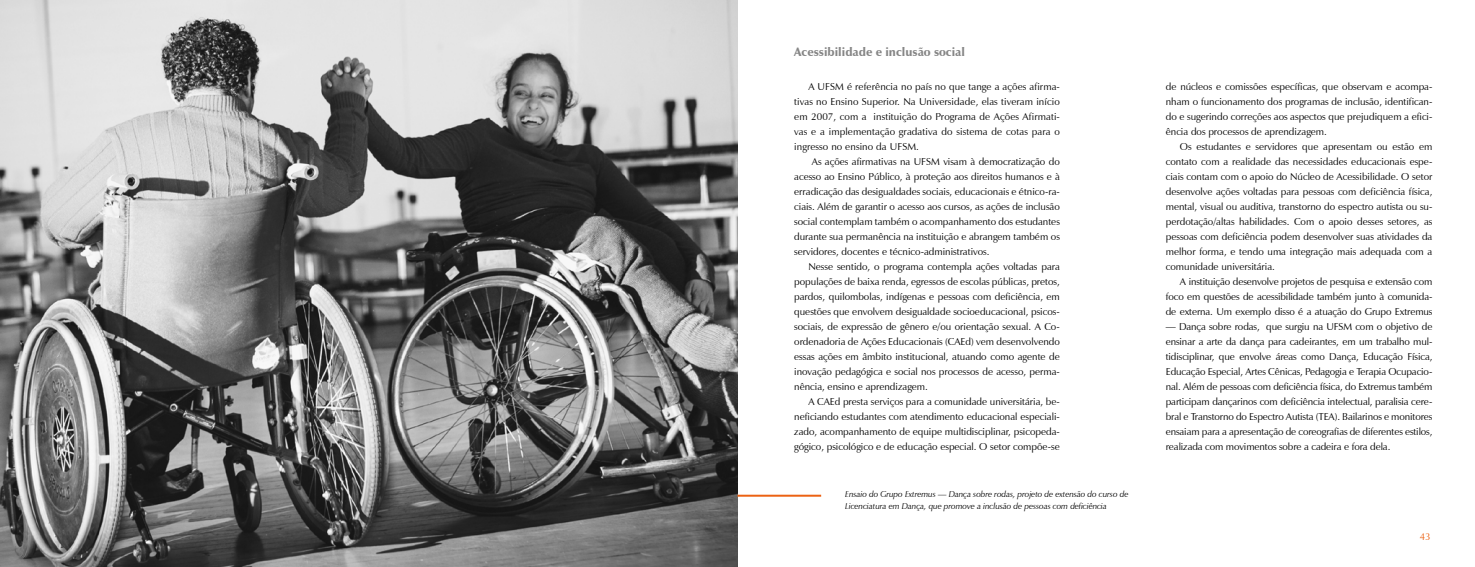
<style>
.page{position:relative;width:1475px;height:567px;background:#fff}
.page>*{position:absolute;margin:0;border:0;box-sizing:border-box;transform-origin:0 0}
.t1{font:900 12px "Zapf Humanist 601 BT";color:#868686}
.t2{font:10px/15px "Zapf Humanist 601 BT";color:#000;text-align:justify}
.t3{font:10px "Zapf Humanist 601 BT";color:#ec6213}
.t4{font:italic 8.5px/12px "Zapf Humanist 601 BT";letter-spacing:-.01em;color:#000}
</style>
<div class="page">
<img style="left:0;top:0;width:737px;height:567px">
<hr style="left:737px;top:495px;width:84px;height:2px;background:#ec6213">
<p class="t1" style="left:794px;top:44px;width:172px">Acessibilidade e inclusão social</p>
<p class="t2" style="left:794px;top:79px;width:267px;text-indent:14px">A UFSM é referência no país no que tange a ações afirma&shy;tivas no Ensino Superior. Na Universidade, elas tiveram início em 2007, com a instituição do Programa de Ações Afirmati&shy;vas e a implementação gradativa do sistema de cotas para o ingresso no ensino da UFSM.</p>
<p class="t2" style="left:794px;top:154px;width:267px;text-indent:18px">As ações afirmativas na UFSM visam à democratização do acesso ao Ensino Público, à proteção aos direitos humanos e à erradicação das desigualdades sociais, educacionais e étnico-ra&shy;ciais. Além de garantir o acesso aos cursos, as ações de inclusão social contemplam também o acompanhamento dos estudantes durante sua permanência na instituição e abrangem também os servidores, docentes e técnico-administrativos.</p>
<p class="t2" style="left:794px;top:259px;width:267px;text-indent:14px">Nesse sentido, o programa contempla ações voltadas para populações de baixa renda, egressos de escolas públicas, pretos, pardos, quilombolas, indígenas e pessoas com deficiência, em questões que envolvem desigualdade socioeducacional, psicos&shy;sociais, de expressão de gênero e/ou orientação sexual. A Co&shy;ordenadoria de Ações Educacionais (CAEd) vem desenvolvendo essas ações em âmbito institucional, atuando como agente de inovação pedagógica e social nos processos de acesso, perma&shy;nência, ensino e aprendizagem.</p>
<p class="t2" style="left:794px;top:394px;width:267px;text-indent:14px">A CAEd presta serviços para a comunidade universitária, be&shy;neficiando estudantes com atendimento educacional especiali&shy;zado, acompanhamento de equipe multidisciplinar, psicopeda&shy;gógico, psicológico e de educação especial. O setor compõe-se</p>
<p class="t4" style="left:845px;top:488px;width:284px">Ensaio do Grupo Extremus — Dança sobre rodas, projeto de extensão do curso de<br>Licenciatura em Dança, que promove a inclusão de pessoas com deficiência</p>
<p class="t2" style="left:1165px;top:79px;width:268px">de núcleos e comissões específicas, que observam e acompa&shy;nham o funcionamento dos programas de inclusão, identifican&shy;do e sugerindo correções aos aspectos que prejudiquem a efici&shy;ência dos processos de aprendizagem.</p>
<p class="t2" style="left:1165px;top:139px;width:268px;text-indent:14px">Os estudantes e servidores que apresentam ou estão em contato com a realidade das necessidades educacionais espe&shy;ciais contam com o apoio do Núcleo de Acessibilidade. O setor desenvolve ações voltadas para pessoas com deficiência física, mental, visual ou auditiva, transtorno do espectro autista ou su&shy;perdotação/altas habilidades. Com o apoio desses setores, as pessoas com deficiência podem desenvolver suas atividades da melhor forma, e tendo uma integração mais adequada com a comunidade universitária.</p>
<p class="t2" style="left:1165px;top:274px;width:268px;text-indent:14px">A instituição desenvolve projetos de pesquisa e extensão com foco em questões de acessibilidade também junto à comunida&shy;de externa. Um exemplo disso é a atuação do Grupo Extremus</p>
<p class="t2" style="left:1165px;top:319px;width:268px">— Dança sobre rodas, que surgiu na UFSM com o objetivo de ensinar a arte da dança para cadeirantes, em um trabalho mul&shy;tidisciplinar, que envolve áreas como Dança, Educação Física, Educação Especial, Artes Cênicas, Pedagogia e Terapia Ocupacio&shy;nal. Além de pessoas com deficiência física, do Extremus também participam dançarinos com deficiência intelectual, paralisia cere&shy;bral e Transtorno do Espectro Autista (TEA). Bailarinos e monitores ensaiam para a apresentação de coreografias de diferentes estilos, realizada com movimentos sobre a cadeira e fora dela.</p>
<p class="t3" style="left:1419px;top:530px;width:12px">43</p>
</div>
